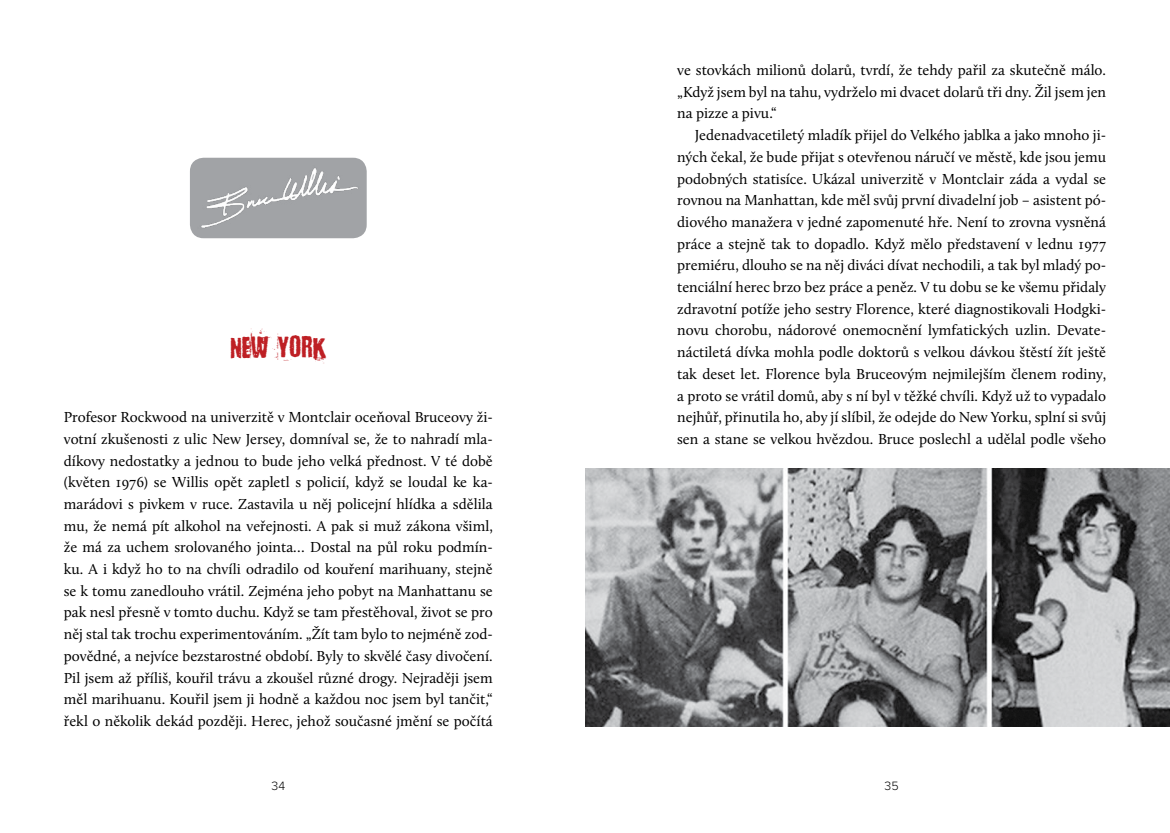
<style>
.page{position:relative;width:1170px;height:833px;background:#fff}
.page>*{position:absolute;margin:0;border:0;box-sizing:border-box;transform-origin:0 0}
.t1{font:27.5px "Baron Kuffner CE";color:#be1f24}
.t2{font:15px/21.8px "Calluna";color:#000;text-align:justify}
.t3{font:300 12.5px "Proxima Nova";color:#000}
</style>
<div class="page">
<img style="left:585px;top:468px;width:584px;height:258px">
<div style="left:190px;top:158px;width:176px;height:80px;background:#a1a3a6;border-radius:14px"></div>
<img style="left:201px;top:168px;width:157px;height:60px">
<h1 class="t1" style="left:230px;top:325px;width:98px">New York</h1>
<p class="t2" style="left:64px;top:406px;width:430px">Profesor Rockwood na univerzitě v Montclair oceňoval Bruceovy ži&shy;votní zkušenosti z ulic New Jersey, domníval se, že to nahradí mla&shy;díkovy nedostatky a jednou to bude jeho velká přednost. V té době (květen 1976) se Willis opět zapletl s policií, když se loudal ke ka&shy;marádovi s pivkem v ruce. Zastavila u něj policejní hlídka a sdělila mu, že nemá pít alkohol na veřejnosti. A pak si muž zákona všiml, že má za uchem srolovaného jointa… Dostal na půl roku podmín&shy;ku. A i když ho to na chvíli odradilo od kouření marihuany, stejně se k tomu zanedlouho vrátil. Zejména jeho pobyt na Manhattanu se pak nesl přesně v tomto duchu. Když se tam přestěhoval, život se pro něj stal tak trochu experimentováním. „Žít tam bylo to nejméně zod&shy;povědné, a nejvíce bezstarostné období. Byly to skvělé časy divočení.<br>Pil jsem až příliš, kouřil trávu a zkoušel různé drogy. Nejraději jsem měl marihuanu. Kouřil jsem ji hodně a každou noc jsem byl tančit,“ řekl o několik dekád později. Herec, jehož současné jmění se počítá</p>
<p class="t2" style="left:677px;top:59px;width:430px">ve stovkách milionů dolarů, tvrdí, že tehdy pařil za skutečně málo. „Když jsem byl na tahu, vydrželo mi dvacet dolarů tři dny. Žil jsem jen na pizze a pivu.“</p>
<p class="t2" style="left:677px;top:124px;width:430px;text-indent:18px">Jedenadvacetiletý mladík přijel do Velkého jablka a jako mnoho ji&shy;ných čekal, že bude přijat s otevřenou náručí ve městě, kde jsou jemu podobných statisíce. Ukázal univerzitě v Montclair záda a vydal se rovnou na Manhattan, kde měl svůj první divadelní job – asistent pó&shy;diového manažera v jedné zapomenuté hře. Není to zrovna vysněná práce a stejně tak to dopadlo. Když mělo představení v lednu 1977 premiéru, dlouho se na něj diváci dívat nechodili, a tak byl mladý po&shy;tenciální herec brzo bez práce a peněz. V tu dobu se ke všemu přidaly zdravotní potíže jeho sestry Florence, které diagnostikovali Hodgki&shy;novu chorobu, nádorové onemocnění lymfatických uzlin. Devate&shy;náctiletá dívka mohla podle doktorů s velkou dávkou štěstí žít ještě tak deset let. Florence byla Bruceovým nejmilejším členem rodiny, a proto se vrátil domů, aby s ní byl v těžké chvíli. Když už to vypadalo nejhůř, přinutila ho, aby jí slíbil, že odejde do New Yorku, splní si svůj sen a stane se velkou hvězdou. Bruce poslechl a udělal podle všeho</p>
<p class="t3" style="left:271px;top:780px;width:15px">34</p>
<p class="t3" style="left:884px;top:780px;width:16px">35</p>
</div>
